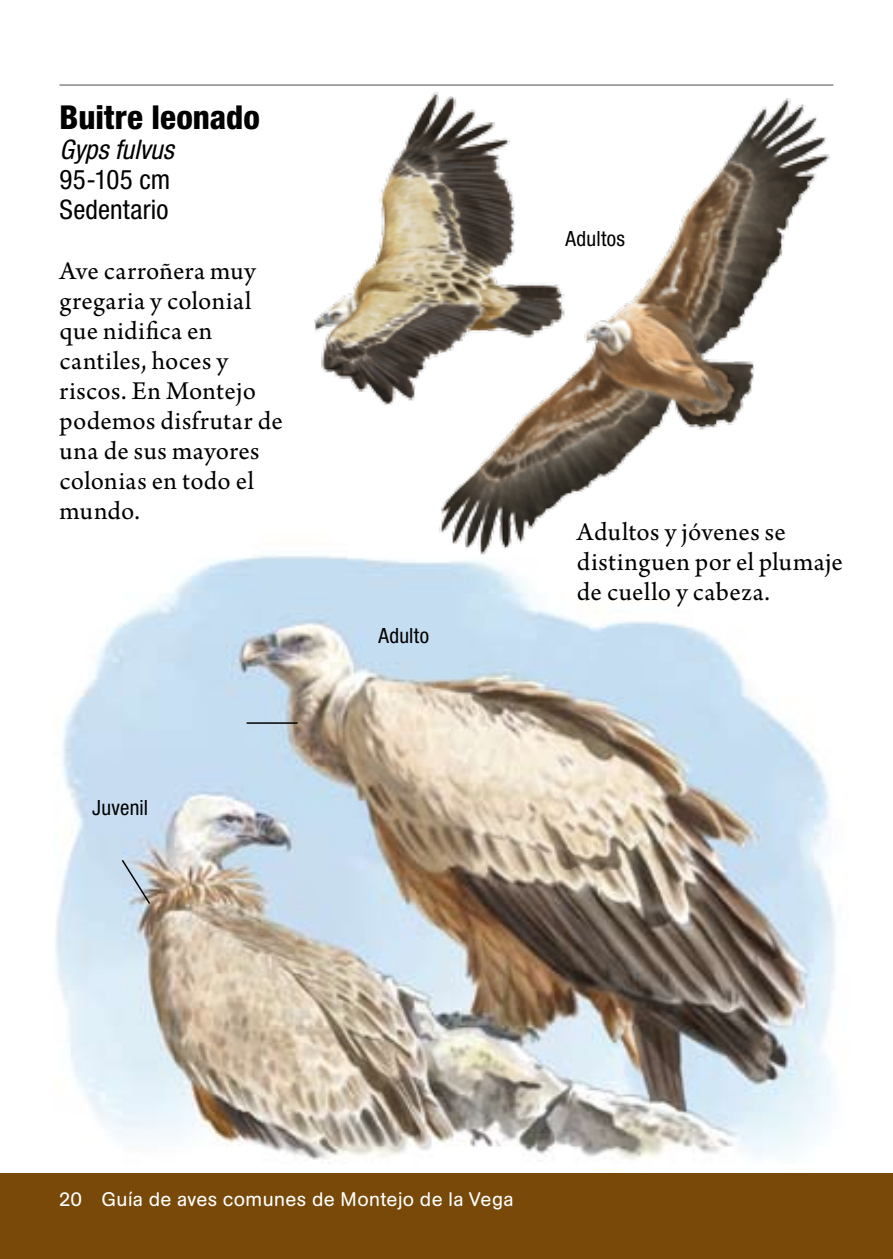
<style>
.page{position:relative;width:893px;height:1259px;background:#fff}
.page>*{position:absolute;margin:0;border:0;box-sizing:border-box;transform-origin:0 0}
.Especie{font:800 condensed 33px "Helvetica Neue";color:#000}
.txt{font:27px/30px "Arno Pro";letter-spacing:.015em;color:#000}
.Característica{font:condensed 27px "Helvetica Neue";letter-spacing:.005em;color:#000}
.Nombre_científico{font:italic condensed 27px "Helvetica Neue";letter-spacing:-.005em;color:#000}
.Índice_sección{font:condensed 21px "Helvetica Neue";letter-spacing:.015em;color:#000}
.t1{font:19.5px "AG Book Rounded";letter-spacing:.025em;color:#fff}
</style>
<div class="page">
<img style="left:20px;top:555px;width:839px;height:619px">
<div style="left:0;top:1174px;width:893px;height:85px;background:#784908"></div>
<hr style="left:60px;top:84px;width:773px;height:2px;background:#87888a">
<img style="left:421px;top:98px;width:431px;height:469px">
<img style="left:287px;top:84px;width:293px;height:343px">
<hr style="left:247px;top:722px;width:51px;height:2px;background:#000">
<svg style="left:120px;top:858px;width:32px;height:47px;background:#bcc7d2"></svg>
<p class="Especie" style="left:60px;top:97px;width:202px">Buitre leonado</p>
<p class="Nombre_científico" style="left:60px;top:134px;width:116px">Gyps fulvus</p>
<p class="Característica" style="left:60px;top:164px;width:112px">95-105 cm</p>
<p class="Característica" style="left:60px;top:194px;width:110px">Sedentario</p>
<p class="txt" style="left:60px;top:257px;width:225px">Ave carroñera muy gregaria y colonial que nidifica en cantiles, hoces y riscos. En Montejo podemos disfrutar de una de sus mayores colonias en todo el mundo.</p>
<p class="Índice_sección" style="left:92px;top:795px;width:58px">Juvenil</p>
<p class="Índice_sección" style="left:378px;top:623px;width:52px">Adulto</p>
<p class="Índice_sección" style="left:566px;top:227px;width:61px">Adultos</p>
<p class="txt" style="left:577px;top:518px;width:268px">Adultos y jóvenes se distinguen por el plumaje de cuello y cabeza.</p>
<p class="t1" style="left:60px;top:1188px;width:456px">20 Guía de aves comunes de Montejo de la Vega</p>
</div>
